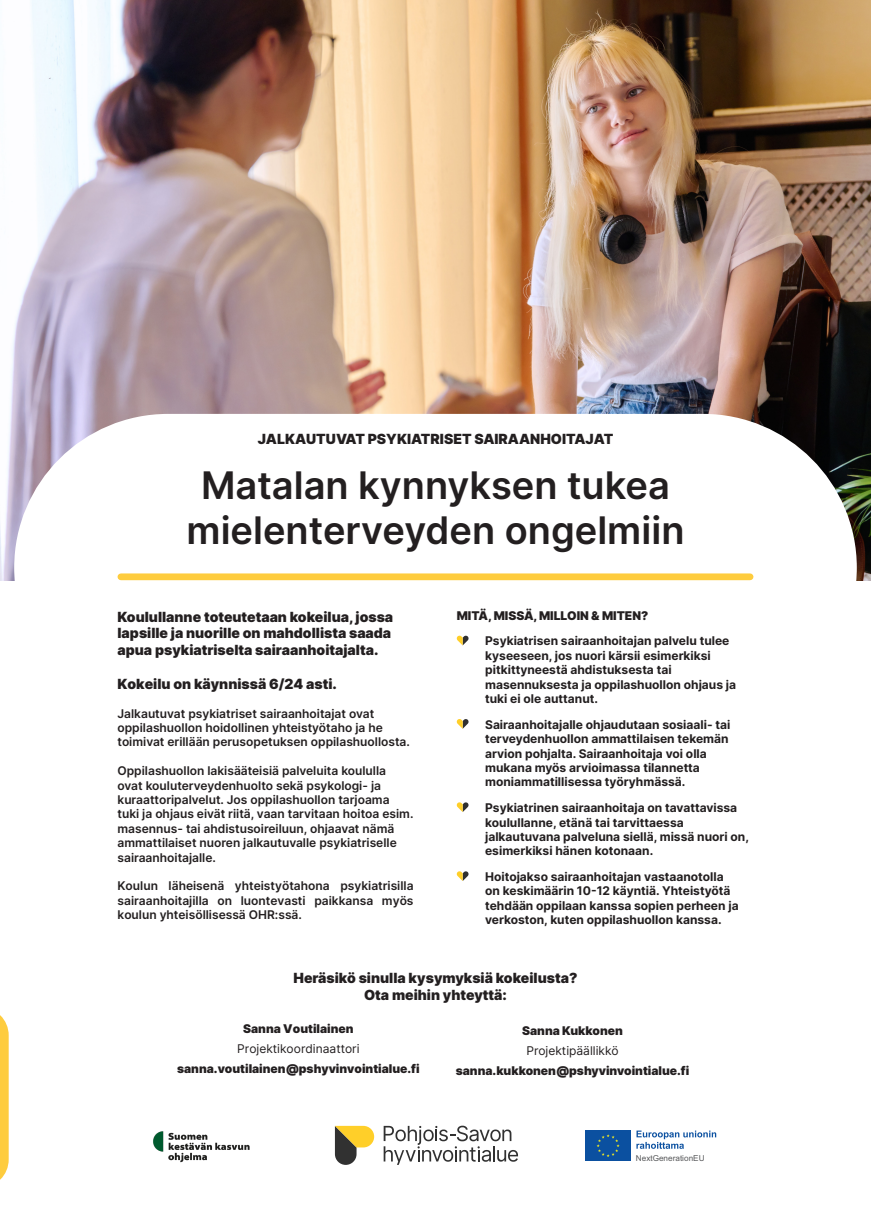
<style>
.page{position:relative;width:871px;height:1219px;background:#fff}
.page>*{position:absolute;margin:0;border:0;box-sizing:border-box;transform-origin:0 0}
.t1{font:600 38px/45.6px "Inter";color:#231f20;text-align:center}
.t2{font:900 14px/16.8px "Inter";color:#231f20}
.t3{font:700 12px/14.4px "Inter";color:#231f20}
.t4{font:600 12px/14.4px "Inter";color:#231f20}
.t5{font:900 12px/20.1px "Inter";color:#231f20;text-align:center}
.t6{font:12px "Inter";color:#231f20}
.t7{font:8.2px "Arial";color:#58595b}
.s1{font-weight:400}
</style>
<div class="page">
<img style="left:0;top:0;width:870px;height:580px">
<div style="left:14px;top:414px;width:842px;height:307px;background:#fff;border-radius:154px"></div>
<svg style="left:0;top:1015px;width:9px;height:165px"></svg>
<div style="left:121px;top:573px;width:628px;height:7px;background:#fecc3e"></div>
<svg style="left:456px;top:635px;width:12px;height:10px"></svg>
<svg style="left:456px;top:719px;width:12px;height:10px"></svg>
<svg style="left:456px;top:802px;width:12px;height:10px"></svg>
<svg style="left:456px;top:871px;width:12px;height:10px"></svg>
<svg style="left:335px;top:1126px;width:39px;height:39px"></svg>
<svg style="left:383px;top:1126px;width:135px;height:39px"></svg>
<svg style="left:630px;top:1130px;width:1px;height:31px"></svg>
<div style="left:585px;top:1130px;width:45px;height:31px;background:#0b50a0"></div>
<svg style="left:596px;top:1134px;width:23px;height:23px"></svg>
<svg style="left:636px;top:1130px;width:80px;height:19px"></svg>
<img style="left:153px;top:1131px;width:97px;height:32px">
<p class="t2" style="left:257px;top:431px;width:357px">JALKAUTUVAT PSYKIATRISET SAIRAANHOITAJAT</p>
<p class="t1" style="left:186px;top:461px;width:499px">Matalan kynnyksen tukea mielenterveyden ongelmiin</p>
<p class="t2" style="left:117px;top:608px;width:277px">Koulullanne toteutetaan kokeilua, jossa lapsille ja nuorille on mahdollista saada apua psykiatriselta sairaanhoitajalta.</p>
<p class="t2" style="left:117px;top:675px;width:221px">Kokeilu on käynnissä 6/24 asti.</p>
<p class="t4" style="left:117px;top:706px;width:294px">Jalkautuvat psykiatriset sairaanhoitajat ovat oppilashuollon hoidollinen yhteistyötaho ja he toimivat erillään perusopetuksen oppilashuollosta.</p>
<p class="t4" style="left:117px;top:763px;width:297px">Oppilashuollon lakisääteisiä palveluita koululla ovat kouluterveydenhuolto sekä psykologi- ja kuraattoripalvelut. Jos oppilashuollon tarjoama tuki ja ohjaus eivät riitä, vaan tarvitaan hoitoa esim. masennus- tai ahdistusoireiluun, ohjaavat nämä ammattilaiset nuoren jalkautuvalle psykiatriselle sairaanhoitajalle.</p>
<p class="t4" style="left:117px;top:879px;width:297px;text-align:justify">Koulun läheisenä yhteistyötahona psykiatrisilla sairaanhoitajilla on luontevasti paikkansa myös koulun yhteisöllisessä OHR:ssä.</p>
<p class="t5" style="left:456px;top:605px;width:193px">MITÄ, MISSÄ, MILLOIN &amp; MITEN?</p>
<p class="t3" style="left:485px;top:634px;width:252px">Psykiatrisen sairaanhoitajan palvelu tulee kyseeseen, jos nuori kärsii esimerkiksi pitkittyneestä ahdistuksesta tai masennuksesta ja oppilashuollon ohjaus ja tuki ei ole auttanut.</p>
<p class="t3" style="left:485px;top:717px;width:246px">Sairaanhoitajalle ohjaudutaan sosiaali- tai terveydenhuollon ammattilaisen tekemän arvion pohjalta. Sairaanhoitaja voi olla mukana myös arvioimassa tilannetta moniammatillisessa työryhmässä.</p>
<p class="t3" style="left:485px;top:800px;width:265px">Psykiatrinen sairaanhoitaja on tavattavissa koulullanne, etänä tai tarvittaessa jalkautuvana palveluna siellä, missä nuori on, esimerkiksi hänen kotonaan.</p>
<p class="t3" style="left:485px;top:869px;width:255px">Hoitojakso sairaanhoitajan vastaanotolla on keskimäärin 10-12 käyntiä. Yhteistyötä tehdään oppilaan kanssa sopien perheen ja verkoston, kuten oppilashuollon kanssa.</p>
<p class="t2" style="left:293px;top:969px;width:285px">Heräsikö sinulla kysymyksiä kokeilusta?</p>
<p class="t2" style="left:364px;top:986px;width:144px">Ota meihin yhteyttä:</p>
<p class="t5" style="left:177px;top:1018px;width:244px">Sanna Voutilainen<br><span class="s1">Projektikoordinaattori </span>sanna.voutilainen@pshyvinvointialue.fi</p>
<p class="t5" style="left:522px;top:1020px;width:102px">Sanna Kukkonen</p>
<p class="t6" style="left:526px;top:1042px;width:93px">Projektipäällikkö</p>
<p class="t5" style="left:455px;top:1060px;width:235px">sanna.kukkonen@pshyvinvointialue.fi</p>
<p class="t7" style="left:635px;top:1152px;width:70px">NextGenerationEU</p>
</div>
